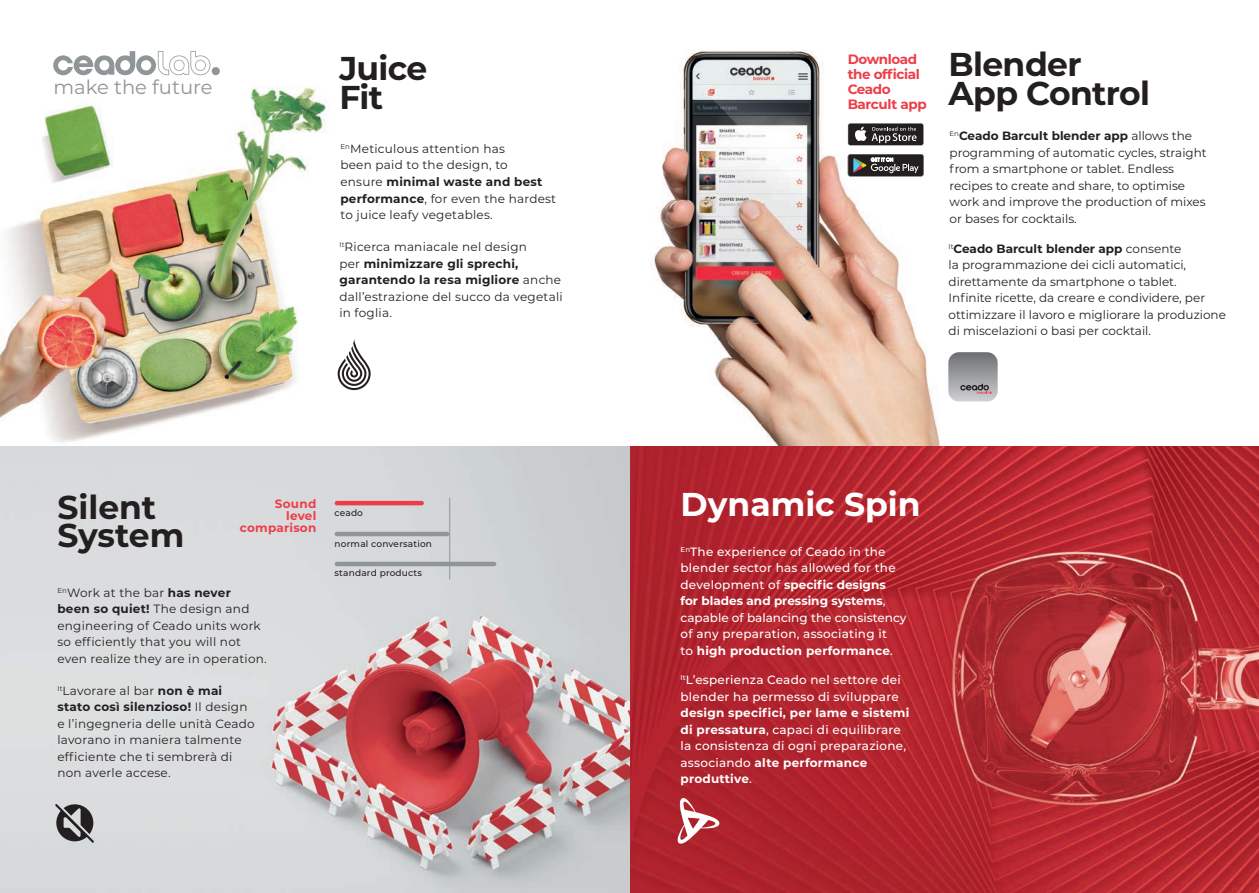
<style>
.page{position:relative;width:1259px;height:893px;background:#fff}
.page>*{position:absolute;margin:0;border:0;box-sizing:border-box;transform-origin:0 0}
.t1{font:700 33px/28.5px "Montserrat";letter-spacing:-.02em;color:#231f20}
.t2{font:700 33px/28.5px "Montserrat";color:#231f20}
.t3{font:700 33px "Montserrat";color:#fff}
.t4{font:19.5px "Montserrat";color:#909597}
.t5{font:700 13.5px/15.3px "Montserrat";letter-spacing:-.03em;color:#ee3d49}
.t6{font:12px/16.5px "Montserrat";letter-spacing:.02em;color:#231f20}
.t7{font:12px/16.5px "Montserrat";color:#231f20}
.t8{font:500 12px/16.5px "Montserrat";letter-spacing:.02em;color:#fff}
.t9{font:700 12px/16.5px "Montserrat";letter-spacing:.02em;color:#fff}
.t10{font:700 12px/12px "Montserrat";letter-spacing:.02em;color:#ee3d49;text-align:right}
.t11{font:500 9px "Montserrat";letter-spacing:.02em;color:#231f20}
.s1{font-weight:700}
.s2{font-weight:500}
</style>
<div class="page">
<img style="left:652px;top:50px;width:307px;height:396px">
<img style="left:0;top:88px;width:326px;height:354px">
<img style="left:0;top:446px;width:1259px;height:447px">
<hr style="left:337px;top:532px;width:110px;height:4px;background:#909597">
<hr style="left:449px;top:498px;width:1px;height:81px;background:#909597">
<hr style="left:337px;top:501px;width:85px;height:4px;background:#ee3d49">
<hr style="left:337px;top:562px;width:157px;height:4px;background:#909597">
<svg style="left:55px;top:804px;width:39px;height:39px;background:#767577"></svg>
<svg style="left:675px;top:796px;width:45px;height:48px"></svg>
<div style="left:212px;top:67px;width:8px;height:8px;background:#909597;border-radius:50%"></div>
<svg style="left:53px;top:51px;width:157px;height:24px"></svg>
<svg style="left:338px;top:339px;width:33px;height:51px"></svg>
<svg style="left:948px;top:352px;width:49px;height:49px;background:#9c9c9e"></svg>
<svg style="left:847px;top:123px;width:76px;height:23px"></svg>
<div style="left:848px;top:124px;width:75px;height:21px;background:#231f20;border-radius:2px"></div>
<svg style="left:855px;top:127px;width:61px;height:16px"></svg>
<svg style="left:847px;top:154px;width:76px;height:23px;background:#4e4d4d"></svg>
<h2 class="t4" style="left:53px;top:74px;width:161px">make the future</h2>
<h1 class="t1" style="left:339px;top:53px;width:89px">Juice<br>Fit</h1>
<h1 class="t1" style="left:948px;top:49px;width:203px">Blender<br>App Control</h1>
<p class="t5" style="left:847px;top:51px;width:80px">Download the official<br>Ceado<br>Barcult app</p>
<p class="t6" style="left:340px;top:140px;width:217px"><sup>En</sup>Meticulous attention has<br>been paid to the design, to<br>ensure <span class="s1">minimal waste and best performance</span>, for even the hardest to juice leafy vegetables.</p>
<p class="t7" style="left:949px;top:127px;width:259px"><sup>En</sup><span class="s1">Ceado Barcult blender app</span> allows the programming of automatic cycles, straight from a smartphone or tablet. Endless recipes to create and share, to optimise work and improve the production of mixes or bases for cocktails.</p>
<p class="t6" style="left:339px;top:238px;width:225px"><sup>It</sup>Ricerca maniacale nel design<br>per <span class="s1">minimizzare gli sprechi, garantendo la resa migliore</span> anche dall’estrazione del succo da vegetali in foglia.</p>
<p class="t7" style="left:948px;top:240px;width:279px"><sup>It</sup><span class="s1">Ceado Barcult blender app</span> consente<br>la programmazione dei cicli automatici, direttamente da smartphone o tablet.<br>Infinite ricette, da creare e condividere, per ottimizzare il lavoro e migliorare la produzione di miscelazioni o basi per cocktail.</p>
<h1 class="t2" style="left:57px;top:491px;width:128px">Silent<br>System</h1>
<h1 class="t3" style="left:680px;top:480px;width:242px">Dynamic Spin</h1>
<p class="t10" style="left:240px;top:497px;width:78px">Sound<br>level comparison</p>
<p class="t11" style="left:335px;top:506px;width:30px">ceado</p>
<p class="t11" style="left:335px;top:537px;width:99px">normal conversation</p>
<p class="t8" style="left:680px;top:543px;width:227px"><sup>En</sup>The experience of Ceado in the blender sector has allowed for the development of <span class="s1">specific designs<br>for blades and pressing systems</span>, capable of balancing the consistency of any preparation, associating it<br>to <span class="s1">high production performance</span>.</p>
<p class="t11" style="left:335px;top:567px;width:89px">standard products</p>
<p class="t6" style="left:57px;top:584px;width:211px"><sup>En</sup>Work at the bar <span class="s1">has never<br>been so quiet!</span> The design and engineering of Ceado units work so efficiently that you will not even realize they are in operation.</p>
<p class="t6" style="left:57px;top:682px;width:199px"><sup>It</sup>Lavorare al bar <span class="s1">non è mai stato così silenzioso!</span> Il design e l’ingegneria delle unità Ceado lavorano in maniera talmente efficiente che ti sembrerà di non averle accese.</p>
<p class="t8" style="left:680px;top:671px;width:222px"><sup>It</sup>L’esperienza Ceado nel settore dei blender ha permesso di sviluppare</p>
<p class="t9" style="left:680px;top:704px;width:230px">design specifici, per lame e sistemi di pressatura<span class="s2">, capaci di equilibrare la consistenza di ogni preparazione, associando</span> alte performance produttive<span class="s2">.</span></p>
</div>
